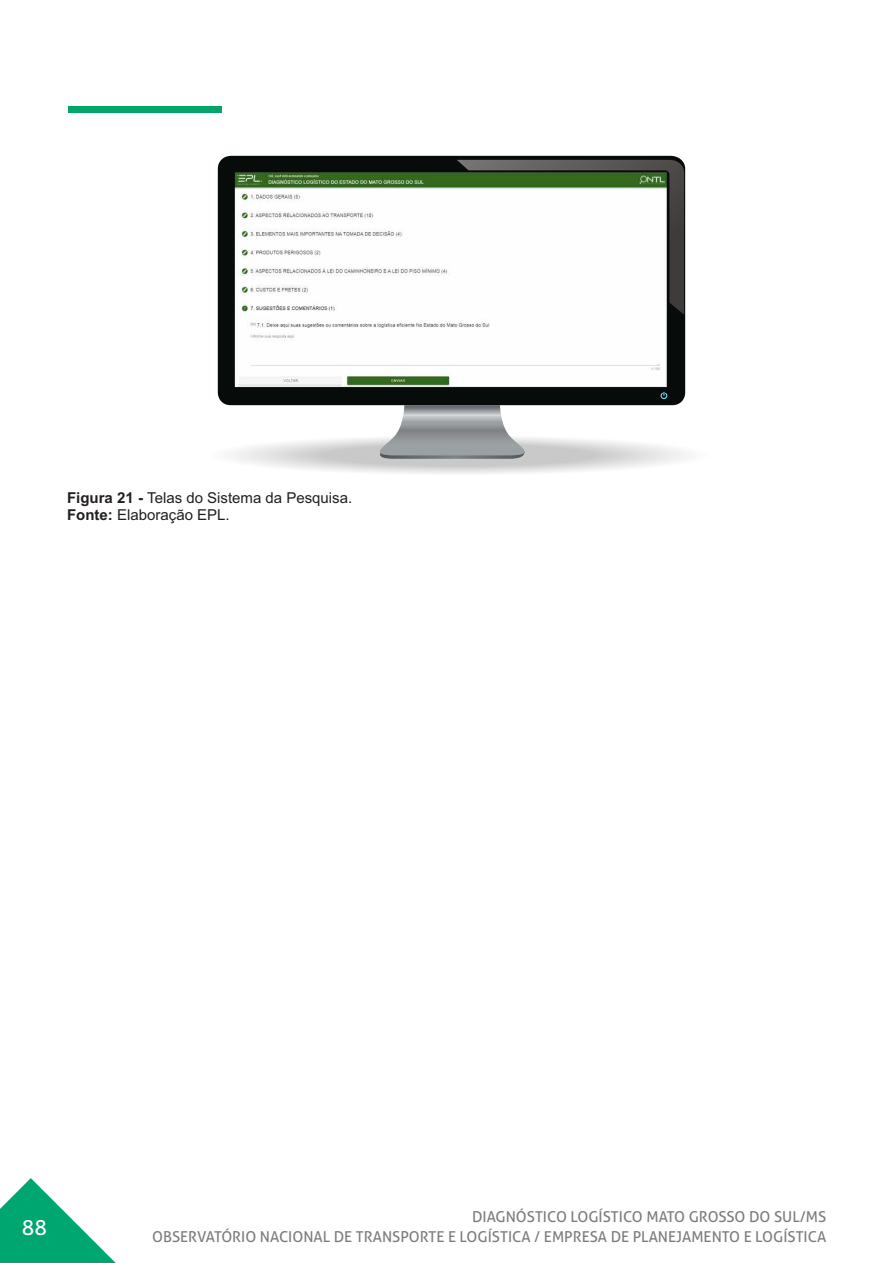
<style>
.page{position:relative;width:893px;height:1263px;background:#fff}
.page>*{position:absolute;margin:0;border:0;box-sizing:border-box;transform-origin:0 0}
.t1{font:21px "Aller";color:#fff}
.t2{font:15px/19.5px "Aller";color:#7d7d7d;text-align:right}
.t3{font:15px/16.8px "Arial";color:#231f20}
.s1{font-weight:700}
</style>
<div class="page">
<div style="left:68px;top:106px;width:154px;height:7px;background:#00a569"></div>
<svg style="left:0;top:1178px;width:116px;height:85px"></svg>
<div style="left:208px;top:435px;width:502px;height:41px;background:#020203;border-radius:50%;opacity:.01"></div>
<svg style="left:367px;top:405px;width:170px;height:54px"></svg>
<svg style="left:218px;top:156px;width:467px;height:249px"></svg>
<svg style="left:457px;top:160px;width:227px;height:155px"></svg>
<svg style="left:660px;top:392px;width:7px;height:7px"></svg>
<p class="t3" style="left:67px;top:491px;width:287px"><span class="s1">Figura 21 -</span> Telas do Sistema da Pesquisa.<br><span class="s1">Fonte:</span> Elaboração EPL.</p>
<h1 class="t1" style="left:22px;top:1220px;width:27px">88</h1>
<p class="t2" style="left:152px;top:1208px;width:676px">DIAGNÓSTICO LOGÍSTICO MATO GROSSO DO SUL/MS<br>OBSERVATÓRIO NACIONAL DE TRANSPORTE E LOGÍSTICA / EMPRESA DE PLANEJAMENTO E LOGÍSTICA</p>
</div>
